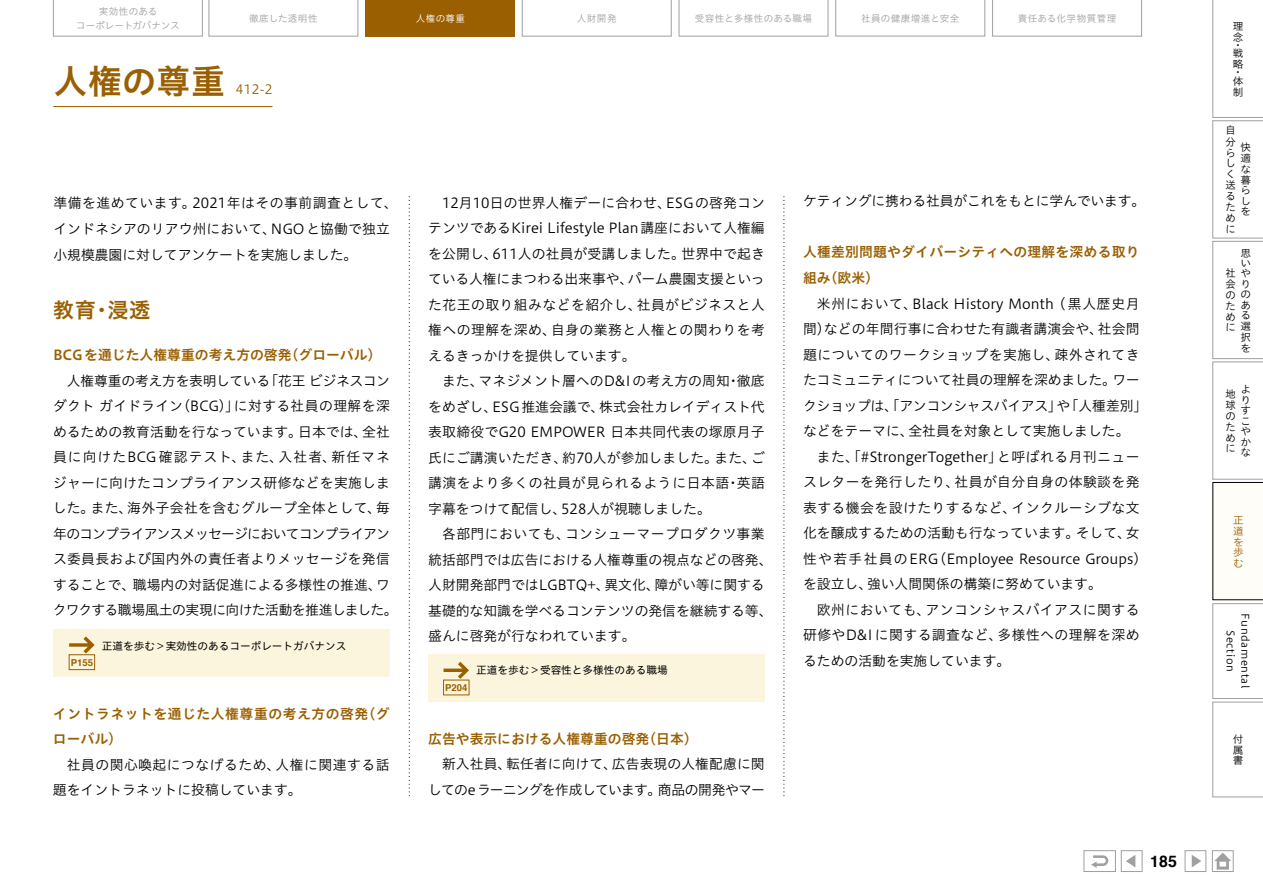
<style>
.page{position:relative;width:1263px;height:893px;background:#fff}
.page>*{position:absolute;margin:0;border:0;box-sizing:border-box;transform-origin:0 0}
.t1{font:34.05px "Hiragino UD Sans Std W6";letter-spacing:.015em;color:#9a5f00}
.t2{font:21.3px "Hiragino UD Sans Std W6";color:#9a5f00}
.t3{font:700 15.9px "Helvetica";color:#000}
.t4{font:13.8px/25.5px "Hiragino UD Sans Std W3";color:#000}
.t5{font:13.8px/25.5px "Hiragino UD Sans Std W6";letter-spacing:.015em;color:#9a5f00}
.t6{font:13.8px/25.5px "Hiragino UD Sans Std W3";letter-spacing:.035em;color:#000}
.t7{font:13.8px/25.5px "Hiragino UD Sans Std W6";letter-spacing:.04em;color:#9a5f00}
.t8{font:12.75px "Hiragino UD Sans Std W3";color:#9a5f00}
.t9{font:10.65px "Hiragino UD Sans Std W4";color:#000}
.t10{font:10.65px/10.8px "Hiragino UD Sans Std W3";color:#000;text-align:justify}
.t11{font:10.35px/10.5px "Hiragino UD Sans Std W3";letter-spacing:.05em;color:#000}
.t12{font:10.35px/10.8px "Hiragino UD Sans Std W3";color:#9a5f00;text-align:justify}
.t13{font:9.6px "Hiragino UD Sans Std W3";letter-spacing:.035em;color:#9fa0a0}
.t14{font:9.6px/13.8px "Hiragino UD Sans Std W3";letter-spacing:.01em;color:#9fa0a0;text-align:center}
.t15{font:700 9.6px "Helvetica";color:#9a5f00}
.t16{font:9.6px "Hiragino UD Sans Std W3";letter-spacing:.045em;color:#fff}
</style>
<div class="page">
<hr style="left:53px;top:106px;width:219px;height:1px;background:#9a5f00">
<svg style="left:409px;top:196px;width:1px;height:600px"></svg>
<svg style="left:784px;top:196px;width:1px;height:600px"></svg>
<div style="left:53px;top:629px;width:337px;height:48px;background:#fbf5de"></div>
<svg style="left:69px;top:636px;width:26px;height:17px"></svg>
<div style="left:69px;top:654px;width:26px;height:16px;border:1px solid #9a5f00"></div>
<div style="left:428px;top:655px;width:336px;height:47px;background:#fbf5de"></div>
<svg style="left:443px;top:662px;width:26px;height:17px"></svg>
<div style="left:1185px;top:850px;width:21px;height:22px;background:#fff;border:1px solid #9fa0a0"></div>
<svg style="left:1192px;top:855px;width:9px;height:12px"></svg>
<div style="left:1121px;top:850px;width:21px;height:22px;background:#fff;border:1px solid #9fa0a0"></div>
<svg style="left:1126px;top:855px;width:9px;height:12px"></svg>
<div style="left:1212px;top:850px;width:21px;height:22px;background:#fff;border:1px solid #9fa0a0"></div>
<svg style="left:1214px;top:853px;width:17px;height:17px"></svg>
<div style="left:1084px;top:850px;width:32px;height:22px;background:#fff;border:1px solid #9fa0a0"></div>
<svg style="left:1091px;top:855px;width:17px;height:13px"></svg>
<svg style="left:1212px;top:0;width:51px;height:797px"></svg>
<svg style="left:53px;top:0;width:150px;height:36px"></svg>
<svg style="left:209px;top:0;width:149px;height:36px"></svg>
<div style="left:366px;top:0;width:149px;height:36px;background:#9a5f00"></div>
<svg style="left:522px;top:0;width:149px;height:36px"></svg>
<svg style="left:679px;top:0;width:149px;height:36px"></svg>
<svg style="left:835px;top:0;width:150px;height:36px"></svg>
<svg style="left:992px;top:0;width:150px;height:36px"></svg>
<p class="t14" style="left:76px;top:4px;width:105px">実効性のある<br>コーポレートガバナンス</p>
<p class="t13" style="left:249px;top:11px;width:70px">徹底した透明性</p>
<p class="t16" style="left:416px;top:11px;width:51px">人権の尊重</p>
<p class="t13" style="left:577px;top:11px;width:41px">人財開発</p>
<p class="t13" style="left:695px;top:11px;width:119px">受容性と多様性のある職場</p>
<p class="t13" style="left:861px;top:11px;width:100px">社員の健康増進と安全</p>
<p class="t13" style="left:1018px;top:11px;width:100px">責任ある化学物質管理</p>
<h1 class="t1" style="left:53px;top:55px;width:173px">人権の尊重</h1>
<p class="t8" style="left:236px;top:79px;width:38px">412-2</p>
<p class="t4" style="left:53px;top:190px;width:346px">準備を進めています。2021年はその事前調査として、インドネシアのリアウ州において、NGOと協働で独立小規模農園に対してアンケートを実施しました。</p>
<h2 class="t2" style="left:53px;top:294px;width:99px">教育・浸透</h2>
<p class="t5" style="left:53px;top:341px;width:330px">BCGを通じた人権尊重の考え方の啓発（グローバル）</p>
<p class="t4" style="left:53px;top:367px;width:346px;text-align:center">人権尊重の考え方を表明している「花王 ビジネスコン<br>ダクト ガイドライン（BCG）」に対する社員の理解を深めるための教育活動を行なっています。日本では、全社員に向けたBCG 確認テスト、また、入社者、新任マネジャーに向けたコンプライアンス研修などを実施しました。また、海外子会社を含むグループ全体として、毎年のコンプライアンスメッセージにおいてコンプライアンス委員長および国内外の責任者よりメッセージを発信することで、職場内の対話促進による多様性の推進、ワクワクする職場風土の実現に向けた活動を推進しました。</p>
<p class="t15" style="left:71px;top:654px;width:24px">P155</p>
<p class="t9" style="left:102px;top:638px;width:246px">正道を歩む＞実効性のあるコーポレートガバナンス</p>
<p class="t7" style="left:53px;top:700px;width:338px">イントラネットを通じた人権尊重の考え方の啓発（グローバル）</p>
<p class="t6" style="left:53px;top:751px;width:338px;text-indent:14px">社員の関心喚起につなげるため、人権に関連する話題をイントラネットに投稿しています。</p>
<p class="t4" style="left:428px;top:189px;width:338px;text-align:justify;text-indent:14px">12月10日の世界人権デーに合わせ、ESGの啓発コンテンツであるKirei Lifestyle Plan講座において人権編を公開し、611人の社員が受講しました。世界中で起きている人権にまつわる出来事や、パーム農園支援といった花王の取り組みなどを紹介し、社員がビジネスと人権への理解を深め、自身の業務と人権との関わりを考えるきっかけを提供しています。</p>
<p class="t4" style="left:428px;top:368px;width:338px;text-align:justify;text-indent:14px">また、マネジメント層へのD&amp;Iの考え方の周知・徹底をめざし、ESG推進会議で、株式会社カレイディスト代表取締役でG20 EMPOWER 日本共同代表の塚原月子氏にご講演いただき、約70人が参加しました。また、ご講演をより多くの社員が見られるように日本語・英語字幕をつけて配信し、528人が視聴しました。</p>
<p class="t4" style="left:428px;top:521px;width:346px;text-indent:14px">各部門においても、コンシューマープロダクツ事業統括部門では広告における人権尊重の視点などの啓発、人財開発部門ではLGBTQ+、異文化、障がい等に関する基礎的な知識を学べるコンテンツの発信を継続する等、盛んに啓発が行なわれています。</p>
<p class="t15" style="left:445px;top:680px;width:24px">P204</p>
<p class="t9" style="left:476px;top:662px;width:193px">正道を歩む＞受容性と多様性のある職場</p>
<p class="t5" style="left:428px;top:725px;width:271px">広告や表示における人権尊重の啓発（日本）</p>
<p class="t4" style="left:428px;top:750px;width:338px;text-align:right">新入社員、転任者に向けて、広告表現の人権配慮に関してのeラーニングを作成しています。商品の開発やマー</p>
<p class="t4" style="left:803px;top:188px;width:344px">ケティングに携わる社員がこれをもとに学んでいます。</p>
<p class="t5" style="left:803px;top:239px;width:338px">人種差別問題やダイバーシティへの理解を深める取り組み（欧米）</p>
<p class="t4" style="left:803px;top:290px;width:346px;text-indent:14px">米州において、Black History Month ( 黒人歴史月間）などの年間行事に合わせた有識者講演会や、社会問題についてのワークショップを実施し、疎外されてきたコミュニティについて社員の理解を深めました。ワークショップは、「アンコンシャスバイアス」や「人種差別」などをテーマに、全社員を対象として実施しました。</p>
<p class="t4" style="left:803px;top:443px;width:346px;text-indent:14px">また、「#StrongerTogether」と呼ばれる月刊ニュースレターを発行したり、社員が自分自身の体験談を発表する機会を設けたりするなど、インクルーシブな文化を醸成するための活動も行なっています。そして、女性や若手社員のERG（Employee Resource Groups）を設立し、強い人間関係の構築に努めています。</p>
<p class="t4" style="left:803px;top:596px;width:338px;text-align:justify;text-indent:14px">欧州においても、アンコンシャスバイアスに関する研修やD&amp;I に関する調査など、多様性への理解を深めるための活動を実施しています。</p>
<p class="t3" style="left:1150px;top:848px;width:28px">185</p>
<p class="t11" style="left:1233px;top:20px;width:12px">理念</p>
<p class="t11" style="left:1233px;top:40px;width:12px;line-height:8.2px">・戦</p>
<p class="t11" style="left:1233px;top:60px;width:12px;line-height:8.2px">略・体</p>
<p class="t11" style="left:1233px;top:86px;width:11px">制</p>
<p class="t10" style="left:1225px;top:124px;width:11px;text-align:left">自分らしく送るために</p>
<p class="t11" style="left:1240px;top:142px;width:12px;text-align:justify">快適な暮らしを</p>
<p class="t11" style="left:1240px;top:247px;width:12px">思いやりのある選択を</p>
<p class="t10" style="left:1225px;top:267px;width:12px">社会のために</p>
<p class="t10" style="left:1225px;top:388px;width:11px">地球のために</p>
<p class="t11" style="left:1240px;top:383px;width:12px">よりすこやかな</p>
<p class="t12" style="left:1233px;top:514px;width:12px">正道を歩む</p>
<p class="t11" style="left:1253px;top:613px;width:76px;line-height:14.9px;text-align:center;rotate:90deg">Fundamental<br>Section</p>
<p class="t11" style="left:1233px;top:733px;width:11px;text-align:justify">付属書</p>
</div>
